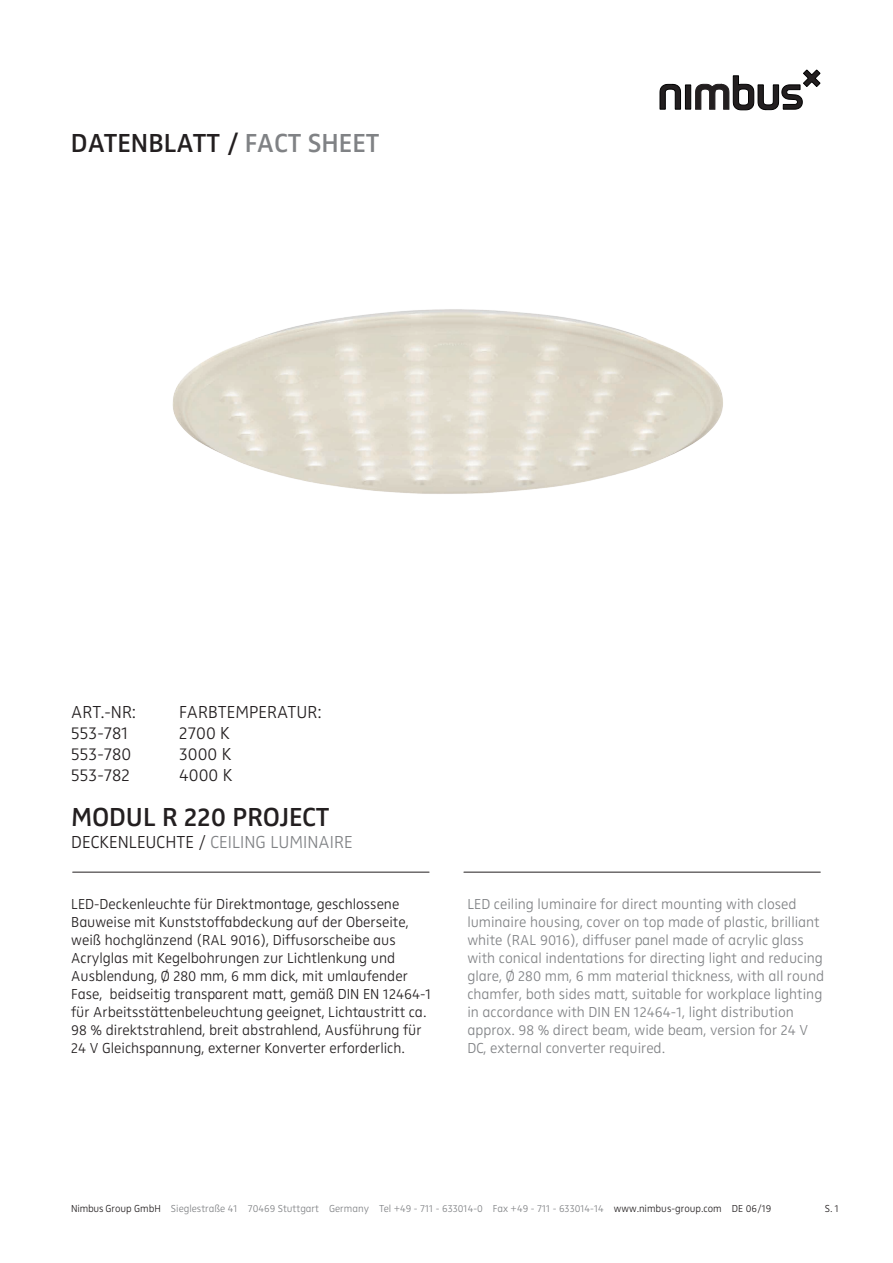
<style>
.page{position:relative;width:893px;height:1263px;background:#fff}
.page>*{position:absolute;margin:0;border:0;box-sizing:border-box;transform-origin:0 0}
.Zwo_Semi_Bold_LF_18{font:27px "Zwo Semi Bold LF Plain Alt";color:#231f20}
.Zwo_Light_LF_12_pt_1{font:18px "Zwo Light LF Plain Alt";color:#231f20}
.t1{font:18px "Zwo Light LF Plain Alt";color:#808285}
.Zwo_Light_LF_10_pt_1{font:15px/18px "Zwo Light LF Plain Alt";color:#231f20}
.Zwo_Light_LF_10_pt_1-2{font:15px/18px "Zwo Light LF Plain Alt";color:#808285}
.t2{font:10.5px "Zwo Light LF Plain Alt";color:#808285}
.Zwo_Light_LF_7_pt_8{font:10.5px "Zwo Light LF Plain Alt";color:#231f20}
.s1{color:#808285}
.s2{color:#231f20}
</style>
<div class="page">
<svg style="left:660px;top:70px;width:160px;height:40px"></svg>
<hr style="left:73px;top:872px;width:356px;height:1px;background:#231f20">
<hr style="left:464px;top:872px;width:356px;height:1px;background:#231f20">
<img style="left:172px;top:309px;width:551px;height:185px">
<p class="Zwo_Semi_Bold_LF_18" style="left:71px;top:127px;width:310px">DATENBLATT / <span class="s1">FACT SHEET</span></p>
<p class="Zwo_Light_LF_12_pt_1" style="left:71px;top:701px;width:66px">ART.-NR:</p>
<p class="Zwo_Light_LF_12_pt_1" style="left:179px;top:701px;width:144px">FARBTEMPERATUR:</p>
<p class="Zwo_Light_LF_12_pt_1" style="left:71px;top:722px;width:59px">553-781</p>
<p class="Zwo_Light_LF_12_pt_1" style="left:179px;top:722px;width:52px">2700 K</p>
<p class="Zwo_Light_LF_12_pt_1" style="left:71px;top:743px;width:62px">553-780</p>
<p class="Zwo_Light_LF_12_pt_1" style="left:179px;top:743px;width:54px">3000 K</p>
<p class="Zwo_Light_LF_12_pt_1" style="left:71px;top:764px;width:60px">553-782</p>
<p class="Zwo_Light_LF_12_pt_1" style="left:179px;top:764px;width:55px">4000 K</p>
<p class="Zwo_Semi_Bold_LF_18" style="left:71px;top:801px;width:260px">MODUL R 220 PROJECT</p>
<p class="t1" style="left:71px;top:831px;width:283px"><span class="s2">DECKENLEUCHTE /</span> CEILING LUMINAIRE</p>
<p class="Zwo_Light_LF_10_pt_1" style="left:71px;top:894px;width:362px">LED-Deckenleuchte für Direktmontage, geschlossene Bauweise mit Kunststoffabdeckung auf der Oberseite, weiß hochglänzend (RAL 9016), Diffusorscheibe aus Acrylglas mit Kegelbohrungen zur Lichtlenkung und Ausblendung, Ø 280 mm, 6 mm dick, mit umlaufender Fase, beidseitig transparent matt, gemäß DIN EN 12464-1 für Arbeitsstättenbeleuchtung geeignet, Lichtaustritt ca.<br>98 % direktstrahlend, breit abstrahlend, Ausführung für 24 V Gleichspannung, externer Konverter erforderlich.</p>
<p class="Zwo_Light_LF_10_pt_1-2" style="left:467px;top:894px;width:358px">LED ceiling luminaire for direct mounting with closed luminaire housing, cover on top made of plastic, brilliant white (RAL 9016), diffuser panel made of acrylic glass with conical indentations for directing light and reducing glare, Ø 280 mm, 6 mm material thickness, with all round chamfer, both sides matt, suitable for workplace lighting in accordance with DIN EN 12464-1, light distribution approx. 98 % direct beam, wide beam, version for 24 V DC, external converter required.</p>
<p class="t2" style="left:71px;top:1203px;width:702px"><span class="s2">Nimbus Group GmbH</span> Sieglestraße 41 70469 Stuttgart Germany Tel +49 - 711 - 633014-0 Fax +49 - 711 - 633014-14 <span class="s2">www.nimbus-group.com DE 06/19</span></p>
<p class="Zwo_Light_LF_7_pt_8" style="left:825px;top:1203px;width:16px">S. 1</p>
</div>
